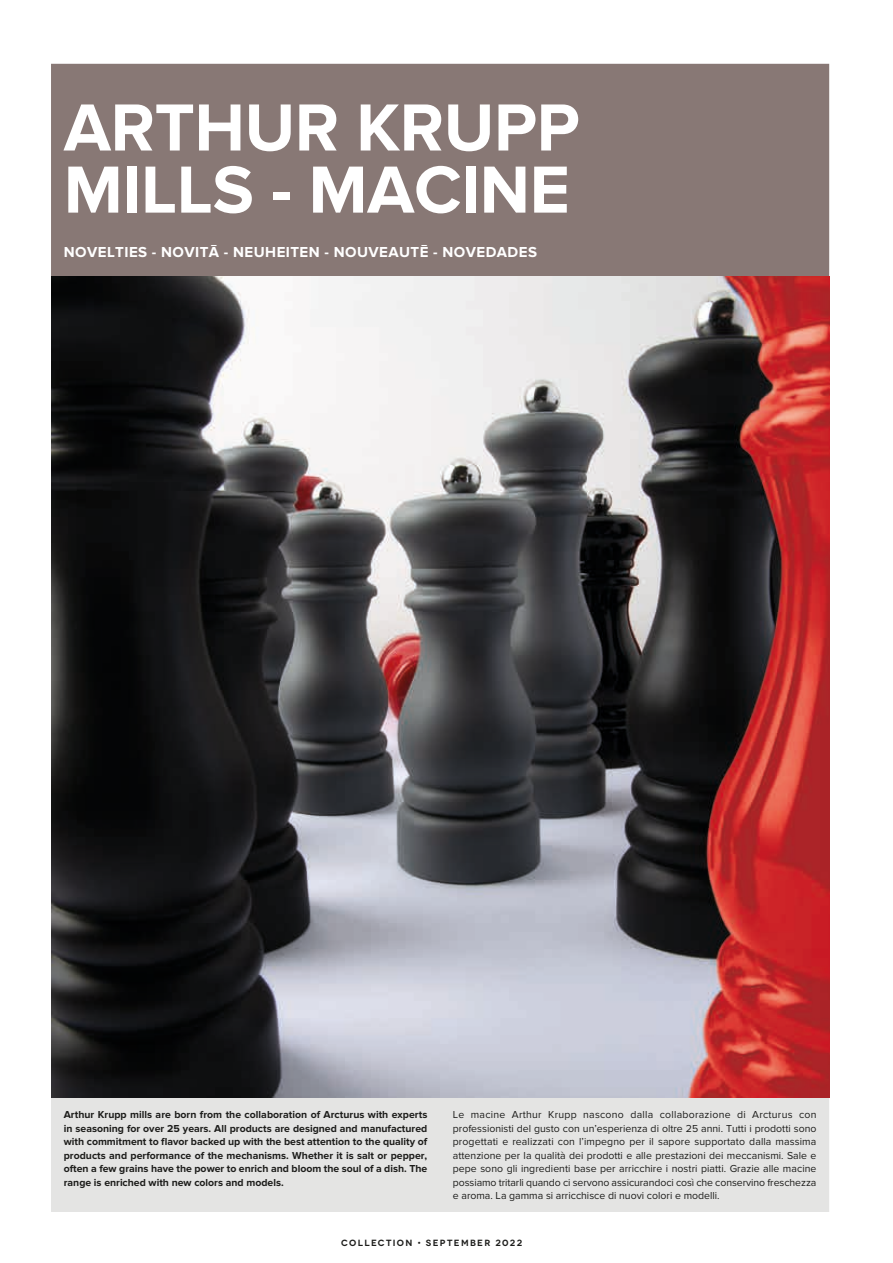
<style>
.page{position:relative;width:893px;height:1263px;background:#fff}
.page>*{position:absolute;margin:0;border:0;box-sizing:border-box;transform-origin:0 0}
.t1{font:700 69px/62.1px "Proxima Nova";letter-spacing:-.005em;color:#fff}
.t2{font:700 15px "Proxima Nova";letter-spacing:.03em;color:#fff}
.t3{font:10.5px/13.5px "Proxima Nova";color:#1d1d1b;text-align:justify}
.t4{font:700 10.5px/13.5px "Proxima Nova";color:#1d1d1b;text-align:justify}
.t5{font:600 9px "Novecentowide";letter-spacing:.15em;color:#1d1d1b}
</style>
<div class="page">
<div style="left:51px;top:64px;width:778px;height:212px;background:#887875"></div>
<div style="left:51px;top:1097px;width:778px;height:115px;background:#e4e4e3"></div>
<img style="left:51px;top:276px;width:778px;height:821px">
<h1 class="t1" style="left:64px;top:98px;width:517px">ARTHUR KRUPP<br>MILLS - MACINE</h1>
<h2 class="t2" style="left:64px;top:243px;width:475px">NOVELTIES - NOVITĀ - NEUHEITEN - NOUVEAUTĒ - NOVEDADES</h2>
<p class="t4" style="left:64px;top:1108px;width:365px">Arthur Krupp mills are born from the collaboration of Arcturus with experts in seasoning for over 25 years. All products are designed and manufactured with commitment to flavor backed up with the best attention to the quality of products and performance of the mechanisms. Whether it is salt or pepper, often a few grains have the power to enrich and bloom the soul of a dish. The range is enriched with new colors and models.</p>
<p class="t3" style="left:453px;top:1108px;width:365px">Le macine Arthur Krupp nascono dalla collaborazione di Arcturus con professionisti del gusto con un’esperienza di oltre 25 anni. Tutti i prodotti sono progettati e realizzati con l’impegno per il sapore supportato dalla massima attenzione per la qualità dei prodotti e alle prestazioni dei meccanismi. Sale e pepe sono gli ingredienti base per arricchire i nostri piatti. Grazie alle macine possiamo tritarli quando ci servono assicurandoci così che conservino freschezza e aroma. La gamma si arricchisce di nuovi colori e modelli.</p>
<p class="t5" style="left:341px;top:1237px;width:183px">COLLECTION • SEPTEMBER 2022</p>
</div>
